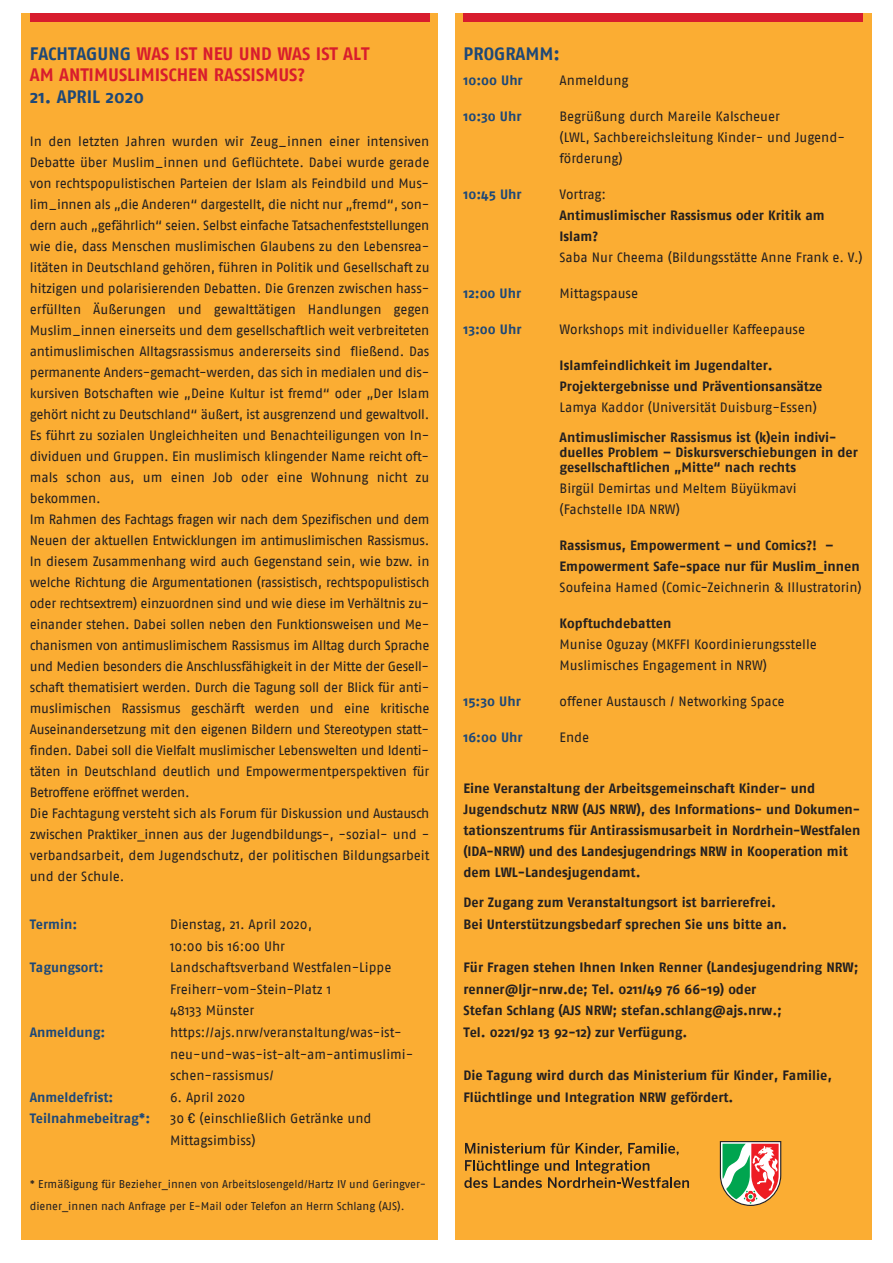
<style>
.page{position:relative;width:893px;height:1263px;background:#fff}
.page>*{position:absolute;margin:0;border:0;box-sizing:border-box;transform-origin:0 0}
.t1{font:700 18px/21.6px "Fago No";color:#d81c2d}
.t2{font:700 18px "Fago No";color:#1d4878}
.t3{font:13.5px/21px "Fago No";letter-spacing:-.005em;color:#231f20}
.t4{font:700 13.5px/21px "Fago No";color:#231f20}
.t5{font:700 13.5px "Fago No";color:#1d4878}
.t6{font:11.25px/21.6px "Fago No";letter-spacing:-.005em;color:#231f20}
.s1{color:#1d4878}
.s2{font-family:"Microsoft Sans Serif"}
.s3{font-weight:400}
.s4{font-weight:700}
</style>
<div class="page">
<div style="left:21px;top:13px;width:417px;height:1226px;background:#fbad33"></div>
<div style="left:30px;top:13px;width:399px;height:8px;background:#d81c2d"></div>
<div style="left:455px;top:13px;width:417px;height:1226px;background:#fbad33"></div>
<div style="left:463px;top:13px;width:400px;height:8px;background:#d81c2d"></div>
<svg style="left:720px;top:1141px;width:61px;height:65px;background:#b09e7e"></svg>
<svg style="left:464px;top:1143px;width:225px;height:45px"></svg>
<p class="t1" style="left:30px;top:44px;width:341px"><span class="s1">FACHTAGUNG</span> WAS IST NEU UND WAS IST ALT<br>AM ANTIMUSLIMISCHEN RASSISMUS?</p>
<p class="t2" style="left:30px;top:90px;width:116px">21. APRIL 2020</p>
<p class="t3" style="left:30px;top:132px;width:401px;text-align:justify">In den letzten Jahren wurden wir Zeug–innen einer intensiven Debatte über Muslim–innen und Geflüchtete. Dabei wurde gerade von rechtspopulistischen Parteien der Islam als Feindbild und Mus&shy;lim–innen als „die Anderen“ dargestellt, die nicht nur „fremd“, son&shy;dern auch „gefährlich“ seien. Selbst einfache Tatsachenfeststellungen wie die, dass Menschen muslimischen Glaubens zu den Lebensrea&shy;litäten in Deutschland gehören, führen in Politik und Gesellschaft zu hitzigen und polarisierenden Debatten. Die Grenzen zwischen hass&shy;erfüllten Äußerungen und gewalttätigen Handlungen gegen Muslim–innen einerseits und dem gesellschaftlich weit verbreiteten antimuslimischen Alltagsrassismus andererseits sind fließend. Das permanente Anders-gemacht-werden, das sich in medialen und dis&shy;kursiven Botschaften wie „Deine Kultur ist fremd“ oder „Der Islam gehört nicht zu Deutschland“ äußert, ist ausgrenzend und gewaltvoll.<br>Es führt zu sozialen Ungleichheiten und Benachteiligungen von In&shy;dividuen und Gruppen. Ein muslimisch klingender Name reicht oft&shy;mals schon aus, um einen Job oder eine Wohnung nicht zu bekommen.</p>
<p class="t3" style="left:30px;top:510px;width:401px;text-align:justify">Im Rahmen des Fachtags fragen wir nach dem Spezifischen und dem Neuen der aktuellen Entwicklungen im antimuslimischen Rassismus.<br>In diesem Zusammenhang wird auch Gegenstand sein, wie bzw. in welche Richtung die Argumentationen (rassistisch, rechtspopulistisch oder rechtsextrem) einzuordnen sind und wie diese im Verhältnis zu&shy;einander stehen. Dabei sollen neben den Funktionsweisen und Me&shy;chanismen von antimuslimischem Rassismus im Alltag durch Sprache und Medien besonders die Anschlussfähigkeit in der Mitte der Gesell&shy;schaft thematisiert werden. Durch die Tagung soll der Blick für anti&shy;muslimischen Rassismus geschärft werden und eine kritische Auseinandersetzung mit den eigenen Bildern und Stereotypen statt&shy;finden. Dabei soll die Vielfalt muslimischer Lebenswelten und Identi&shy;täten in Deutschland deutlich und Empowermentperspektiven für Betroffene eröffnet werden.</p>
<p class="t3" style="left:30px;top:804px;width:401px;text-align:justify">Die Fachtagung versteht sich als Forum für Diskussion und Austausch zwischen Praktiker_innen aus der Jugendbildungs-, -sozial- und - verbandsarbeit, dem Jugendschutz, der politischen Bildungsarbeit und der Schule.</p>
<p class="t5" style="left:30px;top:919px;width:49px">Termin:</p>
<p class="t3" style="left:170px;top:915px;width:144px">Dienstag, 21. April 2020,</p>
<p class="t3" style="left:170px;top:936px;width:116px">10:00 bis 16:00 Uhr</p>
<p class="t5" style="left:30px;top:962px;width:75px">Tagungsort:</p>
<p class="t3" style="left:170px;top:958px;width:223px">Landschaftsverband Westfalen-Lippe</p>
<p class="t3" style="left:170px;top:980px;width:163px">Freiherr-vom-Stein-Platz 1</p>
<p class="t3" style="left:170px;top:1001px;width:86px">48133 Münster</p>
<p class="t5" style="left:30px;top:1027px;width:77px">Anmeldung:</p>
<p class="t3" style="left:170px;top:1022px;width:245px;line-height:21.6px">https://ajs.nrw/veranstaltung/was-ist&shy;neu-und-was-ist-alt-am-antimuslimi&shy;schen-rassismus/</p>
<p class="t5" style="left:30px;top:1092px;width:85px">Anmeldefrist:</p>
<p class="t3" style="left:170px;top:1088px;width:77px">6. April 2020</p>
<p class="t5" style="left:30px;top:1113px;width:122px">Teilnahmebeitrag*:</p>
<p class="t3" style="left:170px;top:1109px;width:203px;line-height:21.6px">30 <span class="s2">€</span> (einschließlich Getränke und<br>Mittagsimbiss)</p>
<p class="t6" style="left:30px;top:1174px;width:398px">* Ermäßigung für Bezieher_innen von Arbeitslosengeld/Hartz IV und Geringver&shy;diener_innen nach Anfrage per E-Mail oder Telefon an Herrn Schlang (AJS).</p>
<p class="t2" style="left:463px;top:47px;width:98px">PROGRAMM:</p>
<p class="t5" style="left:463px;top:75px;width:61px">10:00 Uhr</p>
<p class="t3" style="left:560px;top:71px;width:70px">Anmeldung</p>
<p class="t5" style="left:463px;top:111px;width:60px">10:30 Uhr</p>
<p class="t3" style="left:559px;top:107px;width:287px">Begrüßung durch Mareile Kalscheuer<br>(LWL, Sachbereichsleitung Kinder- und Jugend&shy;förderung)</p>
<p class="t5" style="left:463px;top:189px;width:60px">10:45 Uhr</p>
<p class="t4" style="left:559px;top:185px;width:267px"><span class="s3">Vortrag:<br></span>Antimuslimischer Rassismus oder Kritik am<br>Islam?</p>
<p class="t3" style="left:560px;top:248px;width:305px">Saba Nur Cheema (Bildungsstätte Anne Frank e. V.)</p>
<p class="t5" style="left:463px;top:288px;width:59px">12:00 Uhr</p>
<p class="t3" style="left:560px;top:284px;width:80px">Mittagspause</p>
<p class="t5" style="left:463px;top:324px;width:60px">13:00 Uhr</p>
<p class="t3" style="left:560px;top:320px;width:247px">Workshops mit individueller Kaffeepause</p>
<p class="t4" style="left:559px;top:356px;width:264px">Islamfeindlichkeit im Jugendalter.<br>Projektergebnisse und Präventionsansätze<br><span class="s3">Lamya Kaddor (Universität Duisburg-Essen)</span></p>
<p class="t4" style="left:559px;top:431px;width:300px;line-height:15px">Antimuslimischer Rassismus ist (k)ein indivi - duelles Problem – Diskursverschiebungen in der gesellschaftlichen „Mitte“ nach rechts</p>
<p class="t3" style="left:560px;top:479px;width:239px">Birgül Demirtas und Meltem Büyükmavi</p>
<p class="t3" style="left:560px;top:500px;width:122px">(Fachstelle IDA NRW)</p>
<p class="t4" style="left:560px;top:536px;width:304px">Rassismus, Empowerment – und Comics?! –<br>Empowerment Safe-space nur für Muslim_innen<br><span class="s3">Soufeina Hamed (Comic-Zeichnerin &amp; Illustratorin)</span></p>
<p class="t3" style="left:560px;top:614px;width:259px"><span class="s4">Kopftuchdebatten<br></span>Munise Oguzay (MKFFI Koordinierungsstelle<br>Muslimisches Engagement in NRW)</p>
<p class="t5" style="left:463px;top:696px;width:59px">15:30 Uhr</p>
<p class="t3" style="left:560px;top:692px;width:226px">offener Austausch / Networking Space</p>
<p class="t5" style="left:463px;top:732px;width:61px">16:00 Uhr</p>
<p class="t3" style="left:560px;top:728px;width:31px">Ende</p>
<p class="t4" style="left:463px;top:779px;width:398px">Eine Veranstaltung der Arbeitsgemeinschaft Kinder- und Jugendschutz NRW (AJS NRW), des Informations- und Dokumen&shy;tationszentrums für Antirassismusarbeit in Nordrhein-Westfalen (IDA-NRW) und des Landesjugendrings NRW in Kooperation mit dem LWL-Landesjugendamt.</p>
<p class="t4" style="left:463px;top:893px;width:314px">Der Zugang zum Veranstaltungsort ist barrierefrei.</p>
<p class="t4" style="left:463px;top:915px;width:325px">Bei Unterstützungsbedarf sprechen Sie uns bitte an.</p>
<p class="t4" style="left:463px;top:958px;width:397px;line-height:21.6px">Für Fragen stehen Ihnen Inken Renner (Landesjugendring NRW; renner@ljr-nrw.de; Tel. 0211/49 76 66-19) oder</p>
<p class="t4" style="left:463px;top:1001px;width:320px">Stefan Schlang (AJS NRW; stefan.schlang@ajs.nrw.;</p>
<p class="t4" style="left:463px;top:1023px;width:225px">Tel. 0221/92 13 92-12) zur Verfügung.</p>
<p class="t4" style="left:463px;top:1066px;width:370px;line-height:21.6px">Die Tagung wird durch das Ministerium für Kinder, Familie,<br>Flüchtlinge und Integration NRW gefördert.</p>
</div>
